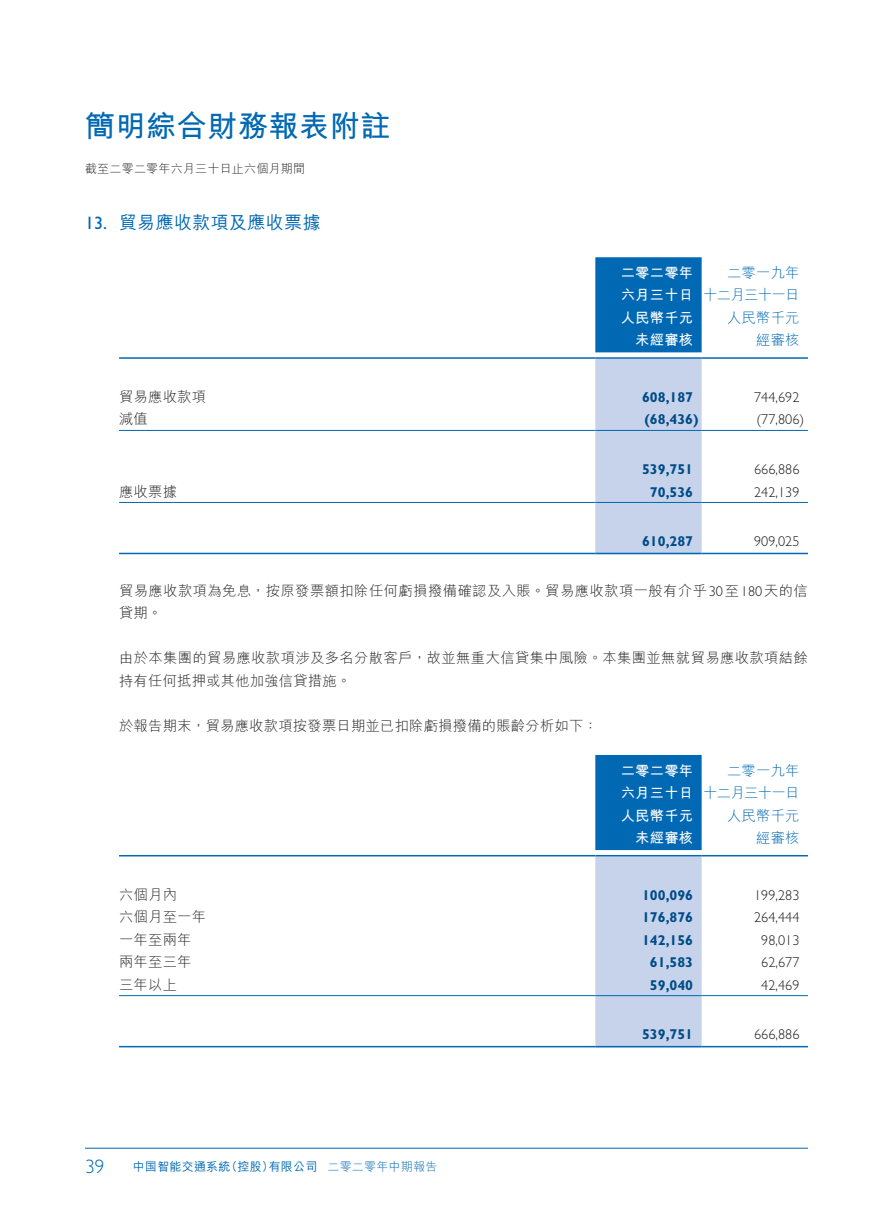
<style>
.page{position:relative;width:893px;height:1212px;background:#fff}
.page>*{position:absolute;margin:0;border:0;box-sizing:border-box;transform-origin:0 0}
.t1{font:700 30px "M Hei HK";letter-spacing:.02em;color:#0168b3}
.t2{font:300 19.5px "Gill Sans Std";color:#0168b3}
._01_H1{font:500 18px "M Hei HK";letter-spacing:.02em;color:#0168b3}
._01_H1-2{font:18px "Gill Sans Std";color:#0168b3}
._00_txt{font:300 14.25px/22.5px "M Hei HK";letter-spacing:.03em;color:#231f20}
._50_Table_txt{font:300 14.25px "Gill Sans Std";color:#231f20}
._50_Table_txt-2{font:700 14.25px "Gill Sans Std";color:#004c87}
._50_Table_txt-3{font:700 14.25px "M Hei HK";letter-spacing:.02em;color:#fff}
._50_Table_txt-4{font:300 14.25px "M Hei HK";letter-spacing:.02em;color:#231f20}
._50_Table_txt-5{font:300 14.25px "M Hei HK";letter-spacing:.02em;color:#0168b3}
._50_Table_txt-6{font:300 14.25px "M Hei HK";letter-spacing:-.04em;color:#0168b3}
.t3{font:300 12px "M Hei HK";letter-spacing:.02em;color:#231f20}
.t4{font:500 12px "M Hei HK";letter-spacing:.02em;color:#0168b3}
.t5{font:300 12px "M Hei HK";letter-spacing:.02em;color:#0168b3}
.s1{font-family:"Gill Sans Std"}
</style>
<div class="page">
<hr style="left:85px;top:1148px;width:723px;height:1px;background:#0168b3">
<div style="left:595px;top:257px;width:107px;height:95px;background:#0168b3"></div>
<div style="left:595px;top:359px;width:107px;height:194px;background:#c6d3eb"></div>
<hr style="left:119px;top:357px;width:476px;height:2px;background:#0168b3">
<hr style="left:595px;top:357px;width:107px;height:2px;background:#0168b3">
<hr style="left:702px;top:357px;width:106px;height:2px;background:#0168b3">
<hr style="left:119px;top:430px;width:476px;height:1px;background:#0168b3">
<hr style="left:595px;top:430px;width:107px;height:1px;background:#0168b3">
<hr style="left:702px;top:430px;width:106px;height:1px;background:#0168b3">
<hr style="left:119px;top:502px;width:476px;height:1px;background:#0168b3">
<hr style="left:595px;top:502px;width:107px;height:1px;background:#0168b3">
<hr style="left:702px;top:502px;width:106px;height:1px;background:#0168b3">
<hr style="left:119px;top:553px;width:476px;height:1px;background:#0168b3">
<hr style="left:595px;top:553px;width:107px;height:1px;background:#0168b3">
<hr style="left:702px;top:553px;width:106px;height:1px;background:#0168b3">
<div style="left:595px;top:755px;width:107px;height:95px;background:#0168b3"></div>
<div style="left:595px;top:856px;width:107px;height:190px;background:#c6d3eb"></div>
<hr style="left:119px;top:855px;width:476px;height:1px;background:#0168b3">
<hr style="left:595px;top:855px;width:107px;height:1px;background:#0168b3">
<hr style="left:702px;top:855px;width:106px;height:1px;background:#0168b3">
<hr style="left:119px;top:995px;width:476px;height:1px;background:#0168b3">
<hr style="left:595px;top:995px;width:107px;height:1px;background:#0168b3">
<hr style="left:702px;top:995px;width:106px;height:1px;background:#0168b3">
<hr style="left:119px;top:1046px;width:476px;height:1px;background:#0168b3">
<hr style="left:595px;top:1046px;width:107px;height:1px;background:#0168b3">
<hr style="left:702px;top:1046px;width:106px;height:1px;background:#0168b3">
<h1 class="t1" style="left:85px;top:104px;width:307px">簡明綜合財務報表附註</h1>
<p class="t3" style="left:85px;top:162px;width:222px">截至二零二零年六月三十日止六個月期間</p>
<p class="_01_H1-2" style="left:85px;top:212px;width:23px">13.</p>
<p class="_01_H1" style="left:119px;top:209px;width:203px">貿易應收款項及應收票據</p>
<p class="_50_Table_txt-3" style="left:621px;top:262px;width:74px">二零二零年</p>
<p class="_50_Table_txt-3" style="left:621px;top:285px;width:74px">六月三十日</p>
<p class="_50_Table_txt-3" style="left:621px;top:307px;width:74px">人民幣千元</p>
<p class="_50_Table_txt-3" style="left:635px;top:330px;width:59px">未經審核</p>
<p class="_50_Table_txt-5" style="left:727px;top:265px;width:74px">二零一九年</p>
<p class="_50_Table_txt-6" style="left:703px;top:288px;width:98px">十二月三十一日</p>
<p class="_50_Table_txt-5" style="left:727px;top:310px;width:74px">人民幣千元</p>
<p class="_50_Table_txt-5" style="left:756px;top:333px;width:45px">經審核</p>
<p class="_50_Table_txt-4" style="left:119px;top:389px;width:88px">貿易應收款項</p>
<p class="_50_Table_txt-2" style="left:642px;top:389px;width:53px">608,187</p>
<p class="_50_Table_txt" style="left:754px;top:389px;width:47px">744,692</p>
<p class="_50_Table_txt-4" style="left:119px;top:412px;width:30px">減值</p>
<p class="_50_Table_txt-2" style="left:644px;top:411px;width:56px">)68,436(</p>
<p class="_50_Table_txt" style="left:756px;top:412px;width:49px">)77,806(</p>
<p class="_50_Table_txt-2" style="left:642px;top:461px;width:53px">539,751</p>
<p class="_50_Table_txt" style="left:754px;top:461px;width:47px">666,886</p>
<p class="_50_Table_txt-4" style="left:119px;top:484px;width:59px">應收票據</p>
<p class="_50_Table_txt-2" style="left:650px;top:483px;width:45px">70,536</p>
<p class="_50_Table_txt" style="left:754px;top:484px;width:47px">242,139</p>
<p class="_50_Table_txt-2" style="left:642px;top:533px;width:53px">610,287</p>
<p class="_00_txt" style="left:119px;top:579px;width:690px">貿易應收款項為免息，按原發票額扣除任何虧損撥備確認及入賬。貿易應收款項一般有介乎<span class="s1">30</span>至<span class="s1">180</span>天的信貸期。</p>
<p class="_00_txt" style="left:119px;top:646px;width:690px">由於本集團的貿易應收款項涉及多名分散客戶，故並無重大信貸集中風險。本集團並無就貿易應收款項結餘持有任何抵押或其他加強信貸措施。</p>
<p class="_00_txt" style="left:119px;top:714px;width:480px">於報告期末，貿易應收款項按發票日期並已扣除虧損撥備的賬齡分析如下：</p>
<p class="_50_Table_txt-3" style="left:621px;top:760px;width:74px">二零二零年</p>
<p class="_50_Table_txt-3" style="left:621px;top:782px;width:74px">六月三十日</p>
<p class="_50_Table_txt" style="left:754px;top:533px;width:47px">909,025</p>
<p class="_50_Table_txt-5" style="left:727px;top:763px;width:74px">二零一九年</p>
<p class="_50_Table_txt-6" style="left:703px;top:786px;width:98px">十二月三十一日</p>
<p class="_50_Table_txt-5" style="left:727px;top:808px;width:74px">人民幣千元</p>
<p class="_50_Table_txt-3" style="left:621px;top:805px;width:74px">人民幣千元</p>
<p class="_50_Table_txt-3" style="left:635px;top:827px;width:59px">未經審核</p>
<p class="_50_Table_txt-5" style="left:756px;top:831px;width:45px">經審核</p>
<p class="_50_Table_txt-4" style="left:119px;top:887px;width:59px">六個月內</p>
<p class="_50_Table_txt-2" style="left:642px;top:886px;width:53px">100,096</p>
<p class="_50_Table_txt" style="left:754px;top:887px;width:47px">199,283</p>
<p class="_50_Table_txt-4" style="left:119px;top:910px;width:88px">六個月至一年</p>
<p class="_50_Table_txt-2" style="left:642px;top:909px;width:53px">176,876</p>
<p class="_50_Table_txt" style="left:754px;top:909px;width:47px">264,444</p>
<p class="_50_Table_txt-4" style="left:119px;top:932px;width:74px">一年至兩年</p>
<p class="_50_Table_txt-2" style="left:642px;top:931px;width:53px">142,156</p>
<p class="_50_Table_txt" style="left:761px;top:932px;width:40px">98,013</p>
<p class="_50_Table_txt-4" style="left:119px;top:955px;width:74px">兩年至三年</p>
<p class="_50_Table_txt-2" style="left:650px;top:954px;width:45px">61,583</p>
<p class="_50_Table_txt" style="left:761px;top:954px;width:40px">62,677</p>
<p class="_50_Table_txt-4" style="left:119px;top:977px;width:59px">三年以上</p>
<p class="_50_Table_txt-2" style="left:650px;top:976px;width:45px">59,040</p>
<p class="_50_Table_txt" style="left:761px;top:977px;width:40px">42,469</p>
<p class="_50_Table_txt-2" style="left:642px;top:1026px;width:53px">539,751</p>
<p class="_50_Table_txt" style="left:754px;top:1026px;width:47px">666,886</p>
<h2 class="t2" style="left:85px;top:1155px;width:21px">39</h2>
<p class="t4" style="left:225px;top:1158px;width:50px">（控股）</p>
<p class="t4" style="left:269px;top:1158px;width:50px">有限公司</p>
<p class="t4" style="left:133px;top:1158px;width:99px">中国智能交通系統</p>
<p class="t5" style="left:327px;top:1160px;width:111px">二零二零年中期報告</p>
</div>
